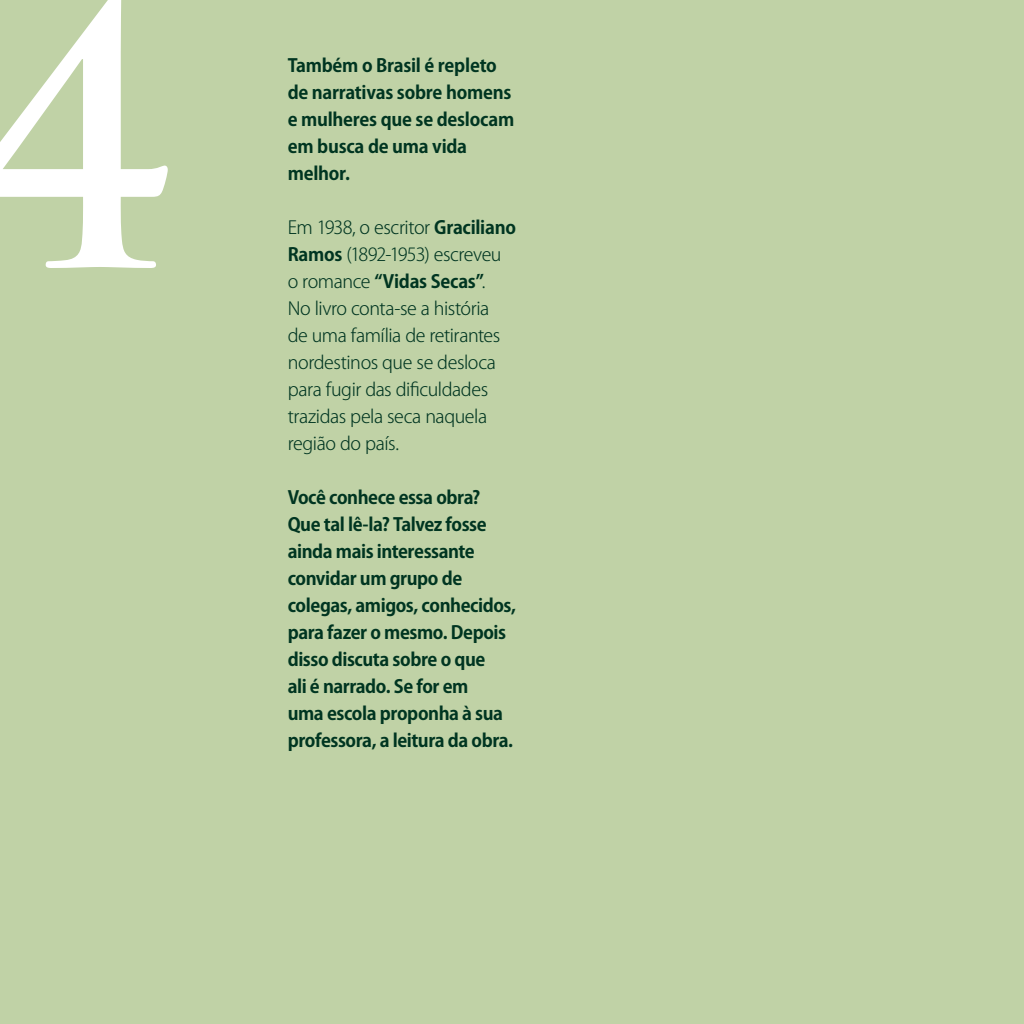
<style>
.page{position:relative;width:1024px;height:1024px;background:#c0d2a6}
.page>*{position:absolute;margin:0;border:0;box-sizing:border-box;transform-origin:0 0}
.t1{font:700 355.9px "Trajan Pro";color:#fff}
.t2{font:700 18px/27px "Koz Go Pr 6 N";letter-spacing:-.025em;color:#003521}
.t3{font:300 18px/27px "Koz Go Pr 6 N";letter-spacing:-.025em;color:#003521}
.s1{font-weight:700}
</style>
<div class="page">
<h1 class="t1" style="left:-40px;top:-84px;width:215px">4</h1>
<p class="t2" style="left:288px;top:53px;width:228px">Também o Brasil é repleto de narrativas sobre homens e mulheres que se deslocam em busca de uma vida melhor.</p>
<p class="t3" style="left:288px;top:215px;width:230px">Em 1938, o escritor <span class="s1">Graciliano<br>Ramos</span> (1892-1953) escreveu o romance <span class="s1">“Vidas Secas”</span>.<br>No livro conta-se a história<br>de uma família de retirantes nordestinos que se desloca para fugir das dificuldades trazidas pela seca naquela região do país.</p>
<p class="t2" style="left:288px;top:485px;width:230px">Você conhece essa obra?<br>Que tal lê-la? Talvez fosse ainda mais interessante convidar um grupo de colegas, amigos, conhecidos, para fazer o mesmo. Depois disso discuta sobre o que<br>ali é narrado. Se for em<br>uma escola proponha à sua professora, a leitura da obra.</p>
</div>
